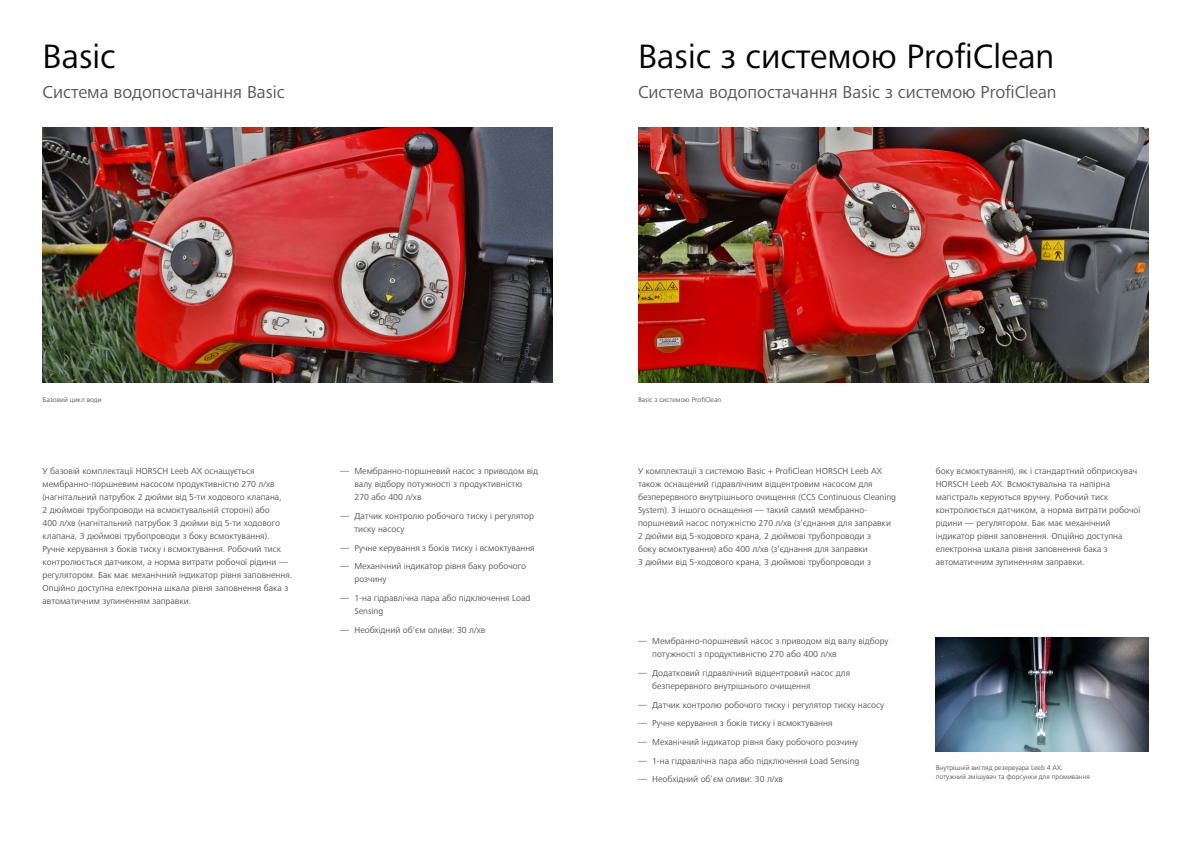
<style>
.page{position:relative;width:1191px;height:842px;background:#fff}
.page>*{position:absolute;margin:0;border:0;box-sizing:border-box;transform-origin:0 0}
.A_HEAD{font:35px "Frutiger Next LTW1 G";color:#000}
.Subhead{font:18px "Frutiger Next LTW1 G";color:#575756}
.t1{font:9px/13px "Frutiger Next LTW1 G";color:#575756}
.t2{font:7px/8.5px "Frutiger Next LTW1 G";color:#575756}
</style>
<div class="page">
<img style="left:638px;top:128px;width:510px;height:255px">
<img style="left:935px;top:638px;width:213px;height:113px">
<img style="left:43px;top:128px;width:510px;height:255px">
<p class="A_HEAD" style="left:43px;top:36px;width:75px">Basic</p>
<p class="A_HEAD" style="left:638px;top:36px;width:418px">Basic з системою ProfiClean</p>
<p class="Subhead" style="left:43px;top:82px;width:244px">Система водопостачання Basic</p>
<p class="Subhead" style="left:638px;top:82px;width:420px">Система водопостачання Basic з системою ProfiClean</p>
<p class="t2" style="left:43px;top:396px;width:61px">Базовий цикл води</p>
<p class="t2" style="left:638px;top:396px;width:85px">Basic з системою ProfiClean</p>
<p class="t1" style="left:43px;top:465px;width:251px">У базовій комплектації HORSCH Leeb AX оснащується мембранно-поршневим насосом продуктивністю 270 л/хв (нагнітальний патрубок 2 дюйми від 5-ти ходового клапана,<br>2 дюймові трубопроводи на всмоктувальній стороні) або<br>400 л/хв (нагнітальний патрубок 3 дюйми від 5-ти ходового клапана, 3 дюймові трубопроводи з боку всмоктування).<br>Ручне керування з боків тиску і всмоктування. Робочий тиск контролюється датчиком, а норма витрати робочої рідини — регулятором. Бак має механічний індикатор рівня заповнення.<br>Опційно доступна електронна шкала рівня заповнення бака з автоматичним зупиненням заправки.</p>
<p class="t1" style="left:638px;top:465px;width:259px">У комплектації з системою Basic + ProfiClean HORSCH Leeb AX також оснащений гідравлічним відцентровим насосом для безперервного внутрішнього очищення (CCS Continuous Cleaning System). З іншого оснащення — такий самий мембранно&shy;поршневий насос потужністю 270 л/хв (з‘єднання для заправки 2 дюйми від 5-ходового крана, 2 дюймові трубопроводи з<br>боку всмоктування) або 400 л/хв (з‘єднання для заправки<br>3 дюйми від 5-ходового крана, 3 дюймові трубопроводи з</p>
<p class="t1" style="left:354px;top:465px;width:185px;text-indent:-14px">― Мембранно-поршневий насос з приводом від валу відбору потужності з продуктивністю<br>270 або 400 л/хв</p>
<p class="t1" style="left:354px;top:510px;width:181px;text-indent:-14px">― Датчик контролю робочого тиску і регулятор тиску насосу</p>
<p class="t1" style="left:340px;top:541px;width:196px">― Ручне керування з боків тиску і всмоктування</p>
<p class="t1" style="left:354px;top:560px;width:173px;text-indent:-14px">― Механічний індикатор рівня баку робочого розчину</p>
<p class="t1" style="left:354px;top:592px;width:177px;text-indent:-14px">― 1-на гідравлічна пара або підключення Load<br>Sensing</p>
<p class="t1" style="left:340px;top:623px;width:146px">― Необхідний об‘єм оливи: 30 л/хв</p>
<p class="t1" style="left:652px;top:635px;width:238px;text-indent:-14px">― Мембранно-поршневий насос з приводом від валу відбору потужності з продуктивністю 270 або 400 л/хв</p>
<p class="t1" style="left:652px;top:667px;width:199px;text-indent:-14px">― Додатковий гідравлічний відцентровий насос для безперервного внутрішнього очищення</p>
<p class="t1" style="left:638px;top:698px;width:248px">― Датчик контролю робочого тиску і регулятор тиску насосу</p>
<p class="t1" style="left:638px;top:717px;width:196px">― Ручне керування з боків тиску і всмоктування</p>
<p class="t1" style="left:638px;top:736px;width:222px">― Механічний індикатор рівня баку робочого розчину</p>
<p class="t1" style="left:638px;top:754px;width:223px">― 1-на гідравлічна пара або підключення Load Sensing</p>
<p class="t1" style="left:638px;top:773px;width:146px">― Необхідний об‘єм оливи: 30 л/хв</p>
<p class="t1" style="left:935px;top:465px;width:206px">боку всмоктування), як і стандартний обприскувач HORSCH Leeb AX. Всмоктувальна та напірна магістраль керуються вручну. Робочий тиск контролюється датчиком, а норма витрати робочої рідини — регулятором. Бак має механічний індикатор рівня заповнення. Опційно доступна електронна шкала рівня заповнення бака з автоматичним зупиненням заправки.</p>
<p class="t2" style="left:935px;top:764px;width:156px">Внутрішній вигляд резервуара Leeb 4 AX: потужний змішувач та форсунки для промивання</p>
</div>
